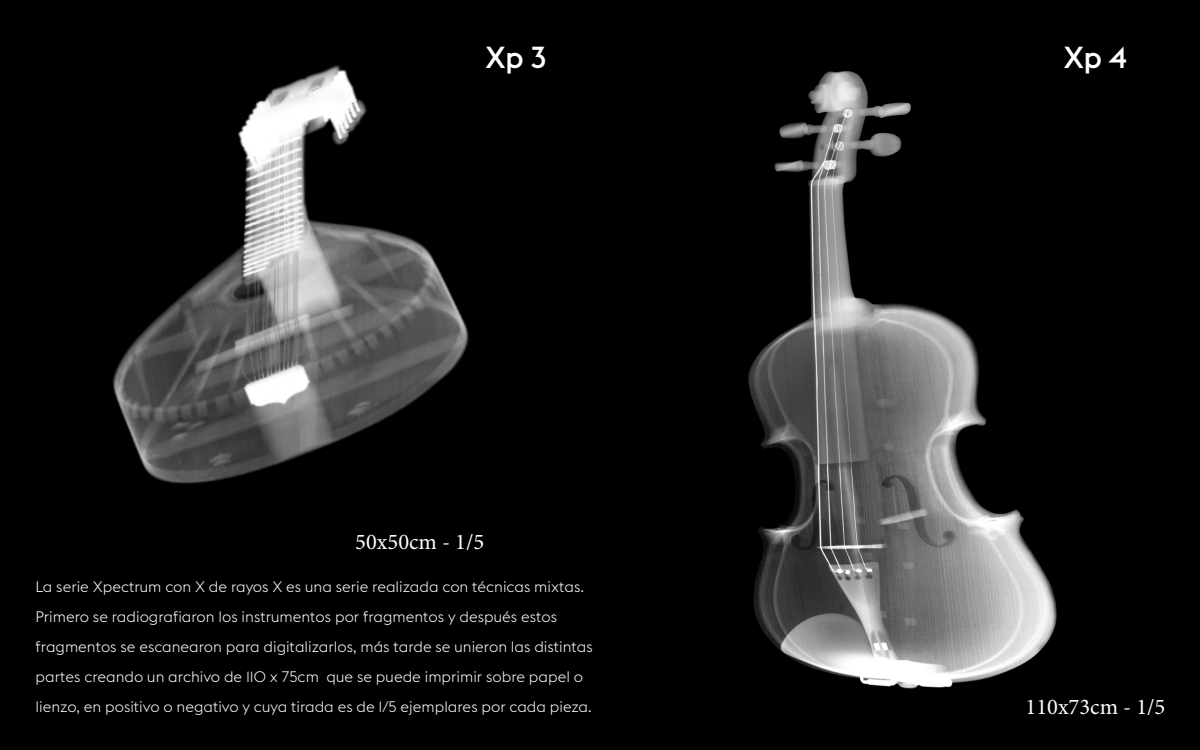
<style>
.page{position:relative;width:1200px;height:750px;background:#000}
.page>*{position:absolute;margin:0;border:0;box-sizing:border-box;transform-origin:0 0}
.t1{font:500 30px "Euclid Flex";color:#fff}
.t2{font:22.5px "Minion Pro";color:#fff}
.t3{font:300 15px/30px "Euclid Flex";color:#fff}
</style>
<div class="page">
<img style="left:70px;top:35px;width:485px;height:483px">
<img style="left:663px;top:27px;width:474px;height:705px">
<div style="left:0;top:0;width:555px;height:35px;background:#000"></div>
<div style="left:7px;top:518px;width:586px;height:55px;background:#000"></div>
<div style="left:15px;top:0;width:55px;height:563px;background:#000"></div>
<div style="left:555px;top:0;width:55px;height:545px;background:#000"></div>
<h1 class="t1" style="left:485px;top:40px;width:62px">Xp 3</h1>
<h1 class="t1" style="left:1064px;top:40px;width:65px">Xp 4</h1>
<h2 class="t2" style="left:355px;top:526px;width:131px">50x50cm - 1/5</h2>
<p class="t3" style="left:36px;top:572px;width:559px">La serie Xpectrum con X de rayos X es una serie realizada con técnicas mixtas.<br>Primero se radiografiaron los instrumentos por fragmentos y después estos fragmentos se escanearon para digitalizarlos, más tarde se unieron las distintas partes creando un archivo de 110 x 75cm que se puede imprimir sobre papel o lienzo, en positivo o negativo y cuya tirada es de 1/5 ejemplares por cada pieza.</p>
<h2 class="t2" style="left:1026px;top:692px;width:141px">110x73cm - 1/5</h2>
</div>
